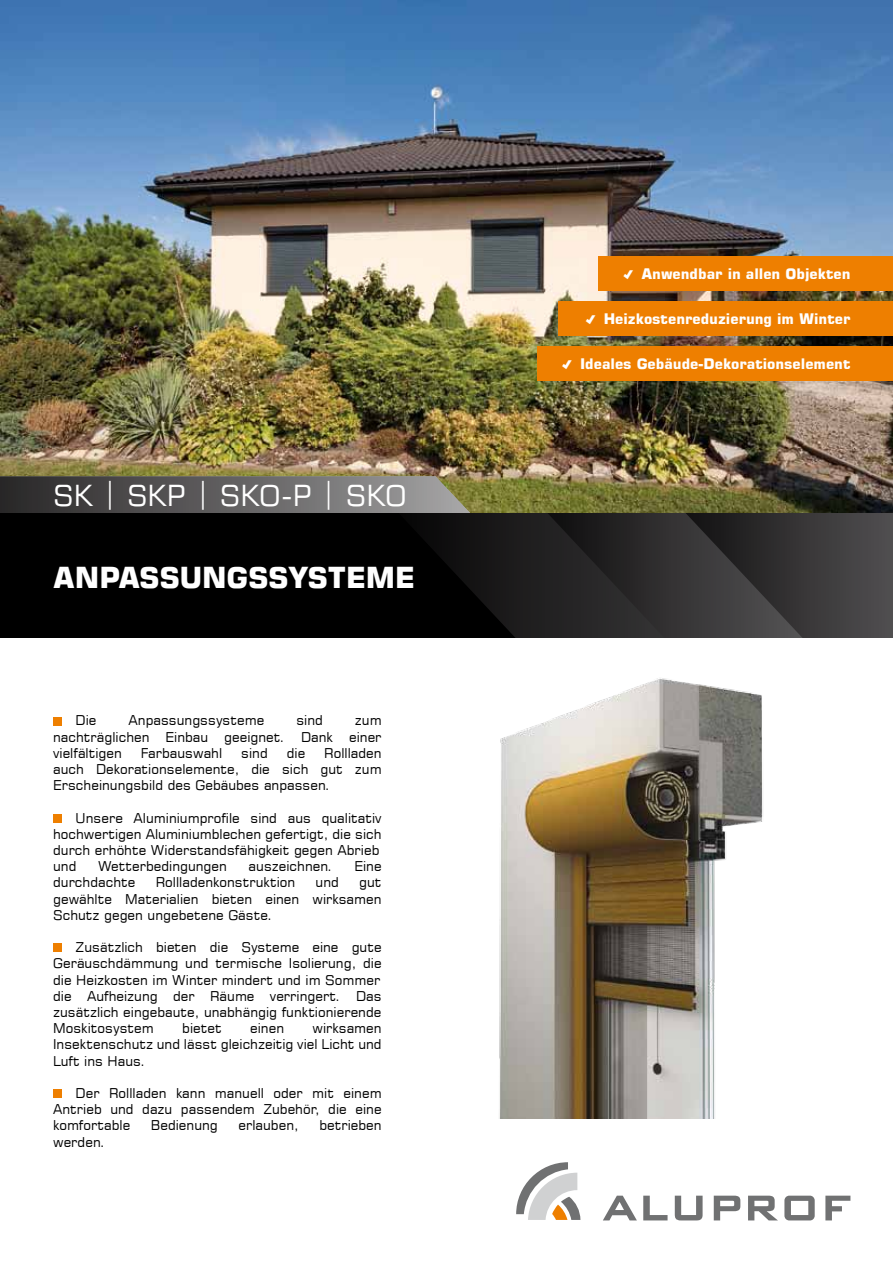
<style>
.page{position:relative;width:893px;height:1263px;background:#fff}
.page>*{position:absolute;margin:0;border:0;box-sizing:border-box;transform-origin:0 0}
.t1{font:28.95px "Square 721 EU Bold";color:#fff}
.t2{font:28.95px "Square 721 EU Normal";color:#fff}
.t3{font:14.55px "Square 721 EU Bold";color:#fff}
.t4{font:13.5px/16.2px "Square 721 EU Normal";color:#000;text-align:justify}
</style>
<div class="page">
<img style="left:499px;top:678px;width:264px;height:440px">
<img style="left:0;top:0;width:893px;height:513px">
<svg style="left:0;top:476px;width:480px;height:37px;background:#656360"></svg>
<div style="left:0;top:513px;width:893px;height:125px;background:#000"></div>
<svg style="left:425px;top:513px;width:113px;height:125px"></svg>
<svg style="left:538px;top:513px;width:355px;height:125px;background:#333233"></svg>
<svg style="left:516px;top:1162px;width:64px;height:58px"></svg>
<svg style="left:643px;top:1196px;width:25px;height:24px"></svg>
<svg style="left:675px;top:1196px;width:28px;height:24px"></svg>
<svg style="left:603px;top:1196px;width:34px;height:24px"></svg>
<svg style="left:714px;top:1196px;width:26px;height:24px"></svg>
<svg style="left:748px;top:1196px;width:29px;height:24px"></svg>
<svg style="left:784px;top:1196px;width:31px;height:24px"></svg>
<svg style="left:825px;top:1196px;width:25px;height:24px"></svg>
<div style="left:53px;top:717px;width:9px;height:8px;background:#ee7f00"></div>
<div style="left:53px;top:814px;width:9px;height:9px;background:#ee7f00"></div>
<div style="left:53px;top:944px;width:9px;height:8px;background:#ee7f00"></div>
<div style="left:53px;top:1089px;width:9px;height:9px;background:#ee7f00"></div>
<div style="left:599px;top:256px;width:294px;height:34px;background:#ee7f00"></div>
<div style="left:558px;top:301px;width:335px;height:34px;background:#ee7f00"></div>
<div style="left:537px;top:346px;width:356px;height:34px;background:#ee7f00"></div>
<h1 class="t2" style="left:53px;top:477px;width:355px">SK | SKP | SKO-P | SKO</h1>
<h1 class="t1" style="left:53px;top:559px;width:363px">ANPASSUNGSSYSTEME</h1>
<p class="t4" style="left:76px;top:712px;width:22px">Die</p>
<p class="t4" style="left:129px;top:712px;width:137px">Anpassungssysteme</p>
<p class="t4" style="left:296px;top:712px;width:28px">sind</p>
<p class="t4" style="left:53px;top:712px;width:330px;text-indent:302px">zum nachträglichen Einbau geeignet. Dank einer vielfältigen</p>
<p class="t4" style="left:53px;top:745px;width:330px;text-indent:271px">Rollladen auch Dekorationselemente, die sich gut zum Erscheinungsbild des Gebäubes anpassen.</p>
<p class="t4" style="left:53px;top:809px;width:330px;text-align:left;text-indent:23px">Unsere Aluminiumprofile sind aus qualitativ hochwertigen Aluminiumblechen gefertigt, die sich durch erhöhte Widerstandsfähigkeit gegen Abrieb und</p>
<p class="t4" style="left:141px;top:745px;width:83px">Farbauswahl</p>
<p class="t4" style="left:241px;top:745px;width:28px">sind</p>
<p class="t4" style="left:287px;top:745px;width:20px">die</p>
<p class="t4" style="left:98px;top:858px;width:130px">Wetterbedingungen</p>
<p class="t4" style="left:249px;top:858px;width:86px">auszeichnen.</p>
<p class="t4" style="left:354px;top:858px;width:29px">Eine</p>
<p class="t4" style="left:53px;top:874px;width:84px">durchdachte</p>
<p class="t4" style="left:156px;top:874px;width:141px">Rollladenkonstruktion</p>
<p class="t4" style="left:316px;top:874px;width:25px">und</p>
<p class="t4" style="left:53px;top:874px;width:330px;text-indent:306px">gut gewählte Materialien bieten einen wirksamen Schutz gegen ungebetene Gäste.</p>
<p class="t4" style="left:53px;top:939px;width:330px;text-indent:23px">Zusätzlich bieten die Systeme eine gute Geräuschdämmung und termische Isolierung, die die Heizkosten im Winter mindert und im Sommer die Aufheizung der Räume verringert. Das zusätzlich eingebaute, unabhängig funktionierende Moskitosystem</p>
<p class="t4" style="left:53px;top:1020px;width:330px;text-indent:259px">wirksamen Insektenschutz und lässt gleichzeitig viel Licht und Luft ins Haus.</p>
<p class="t4" style="left:53px;top:1085px;width:330px;text-indent:23px">Der Rollladen kann manuell oder mit einem Antrieb und dazu passendem Zubehör, die eine komfortable</p>
<p class="t4" style="left:182px;top:1020px;width:41px">bietet</p>
<p class="t4" style="left:250px;top:1020px;width:35px">einen</p>
<p class="t4" style="left:151px;top:1117px;width:68px">Bedienung</p>
<p class="t4" style="left:238px;top:1117px;width:62px">erlauben,</p>
<p class="t4" style="left:319px;top:1117px;width:64px">betrieben</p>
<p class="t4" style="left:53px;top:1133px;width:54px">werden.</p>
<p class="t3" style="left:641px;top:264px;width:211px">Anwendbar in allen Objekten</p>
<p class="t3" style="left:604px;top:309px;width:248px">Heizkostenreduzierung im Winter</p>
<p class="t3" style="left:580px;top:354px;width:272px">Ideales Gebäude-Dekorationselement</p>
</div>
